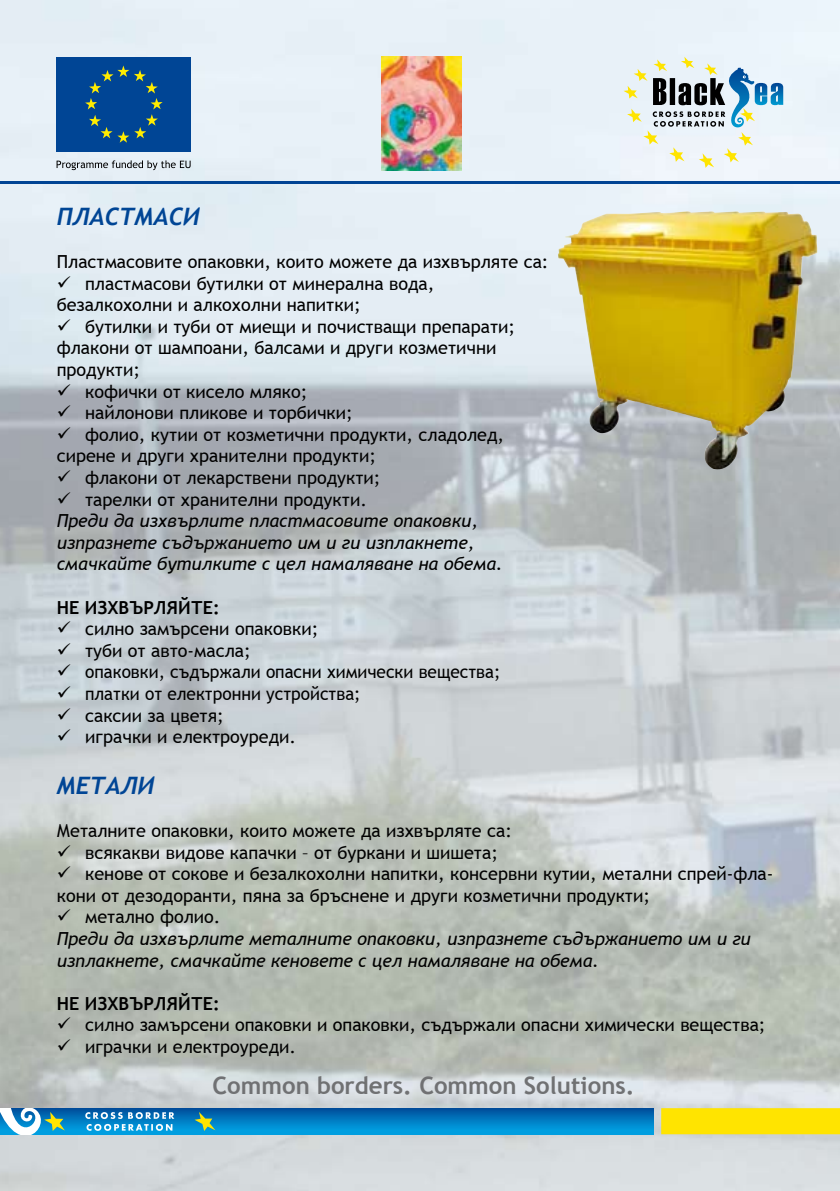
<style>
.page{position:relative;width:840px;height:1191px;background:#fff}
.page>*{position:absolute;margin:0;border:0;box-sizing:border-box;transform-origin:0 0}
.t1{font:700 24px "Trebuchet MS";color:#707173}
.t2{font:italic 700 24px "Trebuchet";color:#004595}
.t3{font:18px/21.6px "Trebuchet MS";color:#000}
.t4{font:italic 18px/21.6px "Trebuchet MS";color:#000}
.t5{font:18px "Trebuchet MS";color:#000;scale:.96 1}
.t6{font:700 18px "Trebuchet MS";color:#000}
.s1{font-style:normal}
</style>
<div class="page">
<img style="left:0;top:0;width:839px;height:1191px">
<div style="left:57px;top:57px;width:134px;height:94px;background:#004595"></div>
<svg style="left:85px;top:65px;width:77px;height:78px"></svg>
<svg style="left:57px;top:160px;width:133px;height:10px"></svg>
<img style="left:381px;top:57px;width:80px;height:113px">
<hr style="left:0;top:181px;width:839px;height:3px;background:#004494">
<div style="left:0;top:1108px;width:652px;height:26px;background:linear-gradient(to bottom,#004f9c,#03a6e7)"></div>
<div style="left:660px;top:1108px;width:179px;height:26px;background:#ffe400"></div>
<svg style="left:194px;top:1111px;width:21px;height:20px"></svg>
<svg style="left:85px;top:1112px;width:89px;height:18px;background:#4ea5d5"></svg>
<svg style="left:0;top:1108px;width:65px;height:26px"></svg>
<svg style="left:623px;top:57px;width:159px;height:111px"></svg>
<img style="left:557px;top:211px;width:259px;height:258px">
<svg style="left:71px;top:289px;width:18px;height:1px"></svg>
<h1 class="t2" style="left:57px;top:201px;width:144px">ПЛАСТМАСИ</h1>
<p class="t3" style="left:57px;top:251px;width:493px">Пластмасовите опаковки, които можете да изхвърляте са:</p>
<p class="t3" style="left:57px;top:272px;width:379px">✓ пластмасови бутилки от минерална вода, безалкохолни и алкохолни напитки;</p>
<p class="t3" style="left:57px;top:316px;width:459px">✓ бутилки и туби от миещи и почистващи препарати; флакони от шампоани, балсами и други козметични продукти;</p>
<p class="t3" style="left:57px;top:380px;width:252px">✓ кофички от кисело мляко;</p>
<p class="t3" style="left:57px;top:402px;width:297px">✓ найлонови пликове и торбички;</p>
<p class="t3" style="left:57px;top:424px;width:448px">✓ фолио, кутии от козметични продукти, сладолед, сирене и други хранителни продукти;</p>
<p class="t3" style="left:57px;top:467px;width:325px">✓ флакони от лекарствени продукти;</p>
<p class="t4" style="left:57px;top:488px;width:447px">✓ <span class="s1">тарелки от хранителни продукти.<br></span>Преди да изхвърлите пластмасовите опаковки, изпразнете съдържанието им и ги изплакнете, смачкайте бутилките с цел намаляване на обема.</p>
<p class="t6" style="left:57px;top:596px;width:164px">НЕ ИЗХВЪРЛЯЙТЕ:</p>
<p class="t3" style="left:57px;top:618px;width:263px">✓ cилно замърсени опаковки;</p>
<p class="t3" style="left:57px;top:640px;width:195px">✓ туби от авто-масла;</p>
<p class="t5" style="left:57px;top:661px;width:463px">✓ опаковки, съдържали опасни химически вещества;</p>
<p class="t5" style="left:57px;top:683px;width:318px">✓ платки от електронни устройства;</p>
<p class="t3" style="left:57px;top:704px;width:168px">✓ саксии за цветя;</p>
<p class="t3" style="left:57px;top:726px;width:241px">✓ играчки и електроуреди.</p>
<h1 class="t2" style="left:57px;top:770px;width:99px">МЕТАЛИ</h1>
<p class="t3" style="left:57px;top:820px;width:456px">Металните опаковки, които можете да изхвърляте са:</p>
<p class="t3" style="left:57px;top:841px;width:442px">✓ всякакви видове капачки – от буркани и шишета;</p>
<p class="t3" style="left:57px;top:863px;width:717px">✓ кенове от сокове и безалкохолни напитки, консервни кутии, метални спрей-фла&shy;кони от дезодоранти, пяна за бръснене и други козметични продукти;</p>
<p class="t4" style="left:57px;top:906px;width:695px">✓ <span class="s1">метално фолио.<br></span>Преди да изхвърлите металните опаковки, изпразнете съдържанието им и ги изплакнете, смачкайте кеновете с цел намаляване на обема.</p>
<p class="t6" style="left:57px;top:992px;width:164px">НЕ ИЗХВЪРЛЯЙТЕ:</p>
<p class="t3" style="left:57px;top:1014px;width:710px">✓ силно замърсени опаковки и опаковки, съдържали опасни химически вещества;</p>
<p class="t3" style="left:57px;top:1036px;width:241px">✓ играчки и електроуреди.</p>
<h1 class="t1" style="left:212px;top:1070px;width:423px">Common borders. Common Solutions.</h1>
</div>
